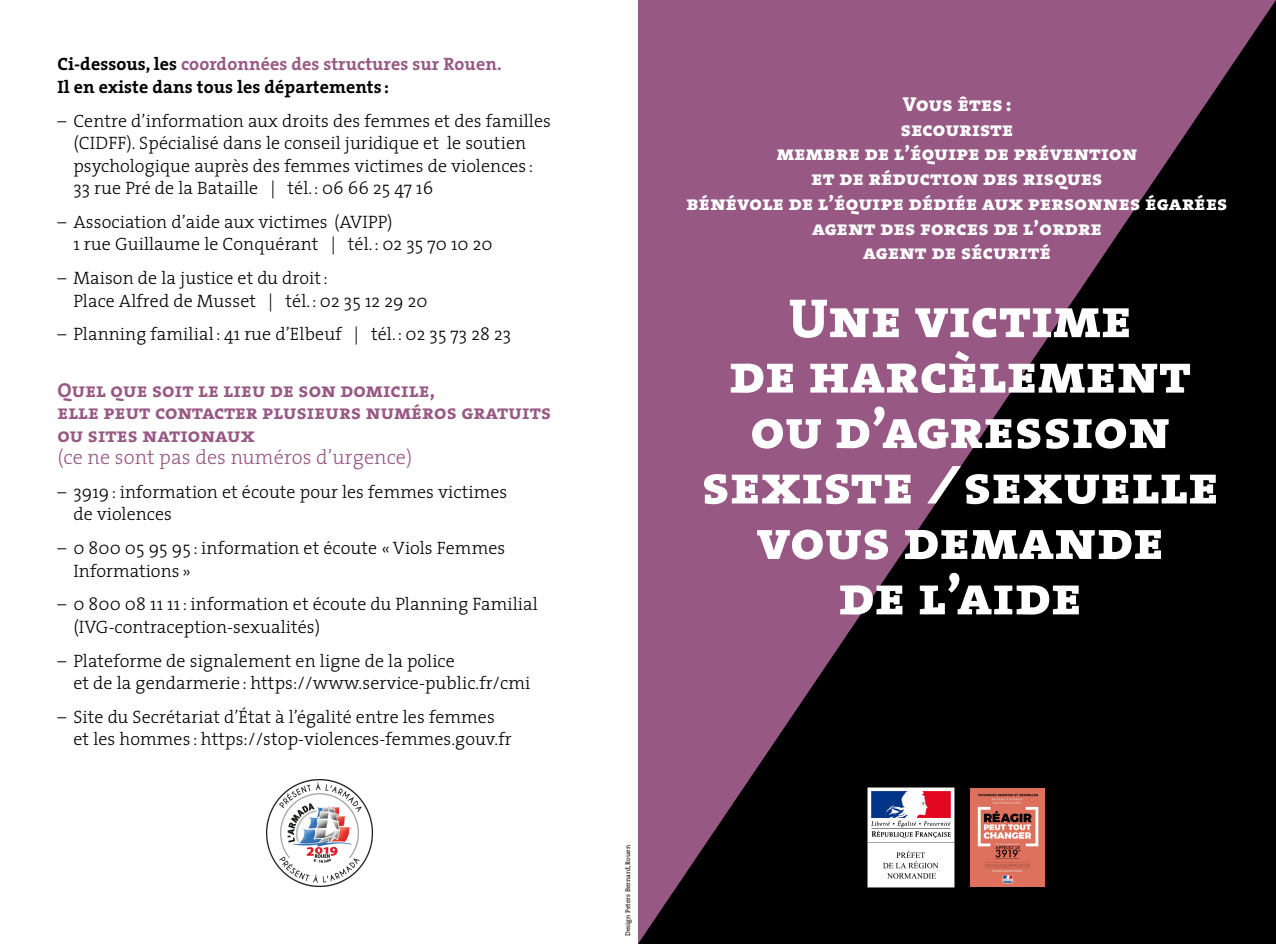
<style>
.page{position:relative;width:1276px;height:944px;background:#fff}
.page>*{position:absolute;margin:0;border:0;box-sizing:border-box;transform-origin:0 0}
.t1{font:55.35px/55.4px "The Serif Extra Bold Caps";letter-spacing:.01em;color:#fff;text-align:center}
.t2{font:20.25px/24.8px "The Serif Extra Bold Caps";letter-spacing:.015em;color:#fff;text-align:center}
.t3{font:20.25px/22.5px "The Serif Bold Caps";letter-spacing:.005em;color:#975984}
.t4{font:300 20.25px "The Serif";letter-spacing:.005em;color:#975984}
.t5{font:300 18px/22.5px "The Serif";letter-spacing:.005em;color:#000}
.t6{font:700 18px/22.5px "The Serif";letter-spacing:.005em;color:#000}
.t7{font:6.75px "The Serif";letter-spacing:.01em;color:#000}
.s1{color:#975984}
.s2{font-style:italic}
</style>
<div class="page">
<svg style="left:638px;top:0;width:638px;height:944px;background:#4d2d43"></svg>
<img style="left:867px;top:788px;width:87px;height:99px">
<img style="left:970px;top:788px;width:74px;height:99px">
<img style="left:266px;top:780px;width:107px;height:107px">
<p class="t6" style="left:57px;top:53px;width:446px">Ci-dessous, les <span class="s1">coordonnées des structures sur Rouen.<br></span>Il en existe dans tous les départements :</p>
<p class="t5" style="left:73px;top:109px;width:479px;text-indent:-16px">– Centre d’information aux droits des femmes et des familles (CIDFF). Spécialisé dans le conseil juridique et le soutien psychologique auprès des femmes victimes de violences :<br>33 rue Pré de la Bataille | tél.: 06 66 25 47 16</p>
<p class="t5" style="left:73px;top:210px;width:421px;text-indent:-16px">– Association d’aide aux victimes (AVIPP)<br>1 rue Guillaume le Conquérant | tél.: 02 35 70 10 20</p>
<p class="t5" style="left:73px;top:266px;width:356px;text-indent:-16px">– Maison de la justice et du droit:<br>Place Alfred de Musset | tél.: 02 35 12 29 20</p>
<p class="t5" style="left:57px;top:323px;width:455px">– Planning familial: 41 rue d’Elbeuf | tél.: 02 35 73 28 23</p>
<p class="t3" style="left:57px;top:378px;width:495px">Quel que soit le lieu de son domicile,<br>elle peut contacter plusieurs numéros gratuits ou sites nationaux</p>
<p class="t4" style="left:57px;top:441px;width:356px">(ce ne sont pas des numéros d’urgence)</p>
<p class="t5" style="left:73px;top:480px;width:435px;text-indent:-16px">– 3919: information et écoute pour les femmes victimes de violences</p>
<p class="t5" style="left:73px;top:536px;width:433px;text-indent:-16px">– 0 800 05 95 95 : information et écoute «Viols Femmes<br>Informations »</p>
<p class="t5" style="left:73px;top:593px;width:466px;text-indent:-16px">– 0 800 08 11 11: information et écoute du Planning Familial (IVG-contraception-sexualités)</p>
<p class="t5" style="left:73px;top:649px;width:458px;text-indent:-16px">– Plateforme de signalement en ligne de la police<br>et de la gendarmerie : https://www.service-public.fr/cmi</p>
<p class="t5" style="left:73px;top:705px;width:440px;text-indent:-16px">– Site du Secrétariat d’État à l’égalité entre les femmes et les hommes : https://stop-violences-femmes.gouv.fr</p>
<p class="t2" style="left:686px;top:91px;width:542px">Vous êtes :<br>secouriste<br>membre de l’équipe de prévention<br>et de réduction des risques<br>bénévole de l’équipe dédiée aux personnes égarées agent des forces de l’ordre<br>agent de sécurité</p>
<h1 class="t1" style="left:702px;top:289px;width:518px">Une victime<br>de harcèlement ou d’agression sexiste <span class="s2">/</span>sexuelle vous demande<br>de l’aide</h1>
<p class="t7" style="left:622px;top:936px;width:93px;rotate:-90deg">Design Peters Bernard, Rouen</p>
</div>
